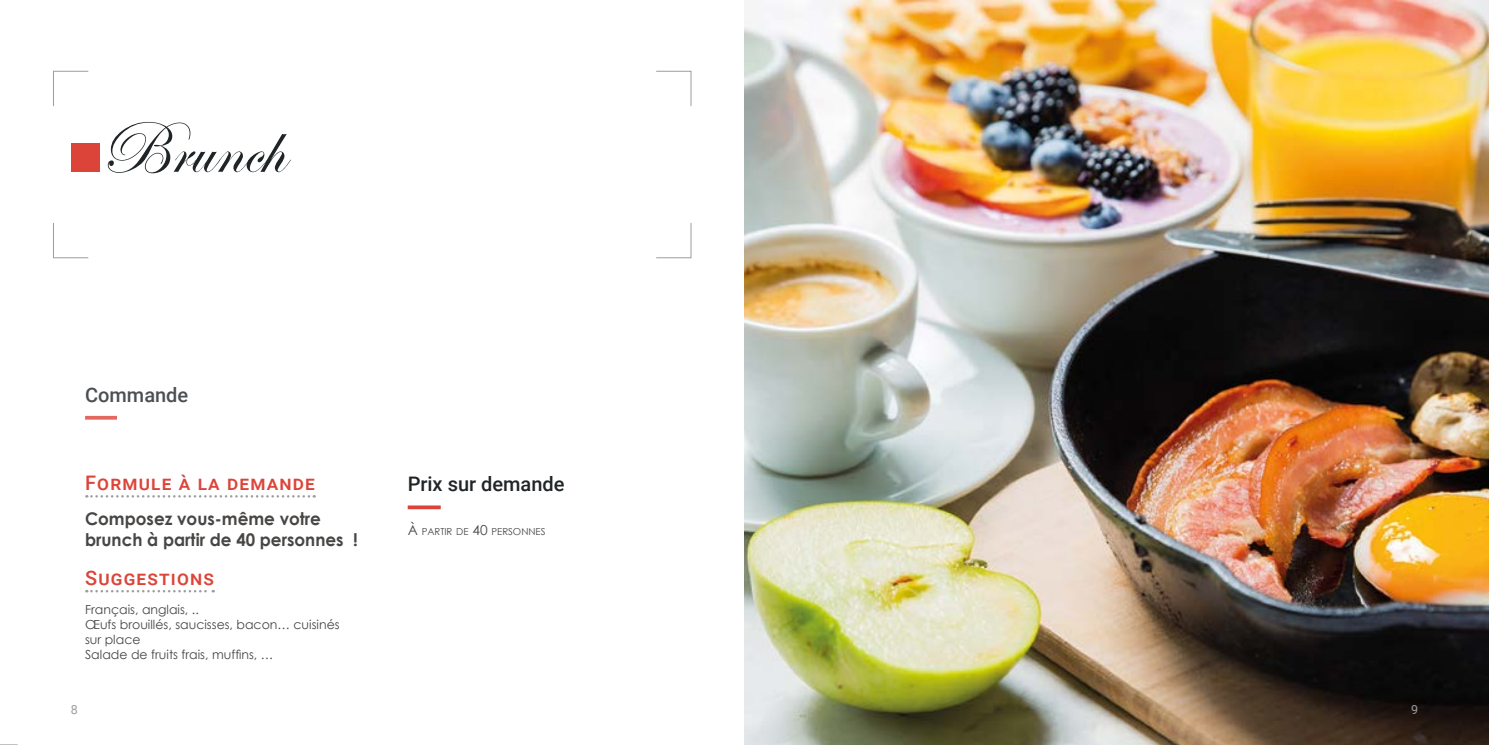
<style>
.page{position:relative;width:1489px;height:745px;background:#fff}
.page>*{position:absolute;margin:0;border:0;box-sizing:border-box;transform-origin:0 0}
.t1{font:75px "Edwardian Script ITC";color:#1f2427}
.t2{font:500 20px "Roboto";letter-spacing:.06em;color:#dc4439}
.t3{font:500 20px "Roboto";color:#1f2427}
.t4{font:700 17.5px/21px "Century Gothic";color:#484644;scale:.96 1}
.t5{font:12.5px/15px "Century Gothic";color:#484644}
.t6{font:12.5px "Roboto";color:#9d9d9c}
.t7{font:9.62px "Century Gothic";color:#484644}
.s1{font-size:13.75px}
</style>
<div class="page">
<img style="left:744px;top:0;width:744px;height:744px">
<svg style="left:85px;top:415px;width:32px;height:4px"></svg>
<div style="left:71px;top:143px;width:28px;height:28px;background:#dc4439"></div>
<svg style="left:86px;top:590px;width:128px;height:2px"></svg>
<svg style="left:407px;top:505px;width:34px;height:4px"></svg>
<svg style="left:53px;top:71px;width:36px;height:36px"></svg>
<svg style="left:53px;top:223px;width:36px;height:35px"></svg>
<svg style="left:656px;top:71px;width:35px;height:35px"></svg>
<svg style="left:656px;top:223px;width:35px;height:35px"></svg>
<svg style="left:86px;top:495px;width:229px;height:2px"></svg>
<h1 class="t1" style="left:99px;top:107px;width:186px">Brunch</h1>
<h2 class="t3" style="left:85px;top:380px;width:105px">Commande</h2>
<h2 class="t2" style="left:85px;top:468px;width:231px">Formule à la demande</h2>
<h2 class="t3" style="left:407px;top:470px;width:158px">Prix sur demande</h2>
<h3 class="t4" style="left:85px;top:507px;width:285px">Composez vous-même votre brunch à partir de 40 personnes !</h3>
<p class="t7" style="left:407px;top:524px;width:139px"><span class="s1">À</span> PARTIR DE <span class="s1">40</span> PERSONNES</p>
<h2 class="t2" style="left:85px;top:563px;width:130px">Suggestions</h2>
<p class="t5" style="left:85px;top:601px;width:256px">Français, anglais, ..<br>Œufs brouillés, saucisses, bacon… cuisinés sur place<br>Salade de fruits frais, muffins, …</p>
<p class="t6" style="left:71px;top:700px;width:9px">8</p>
<p class="t6" style="left:1410px;top:700px;width:9px">9</p>
</div>
